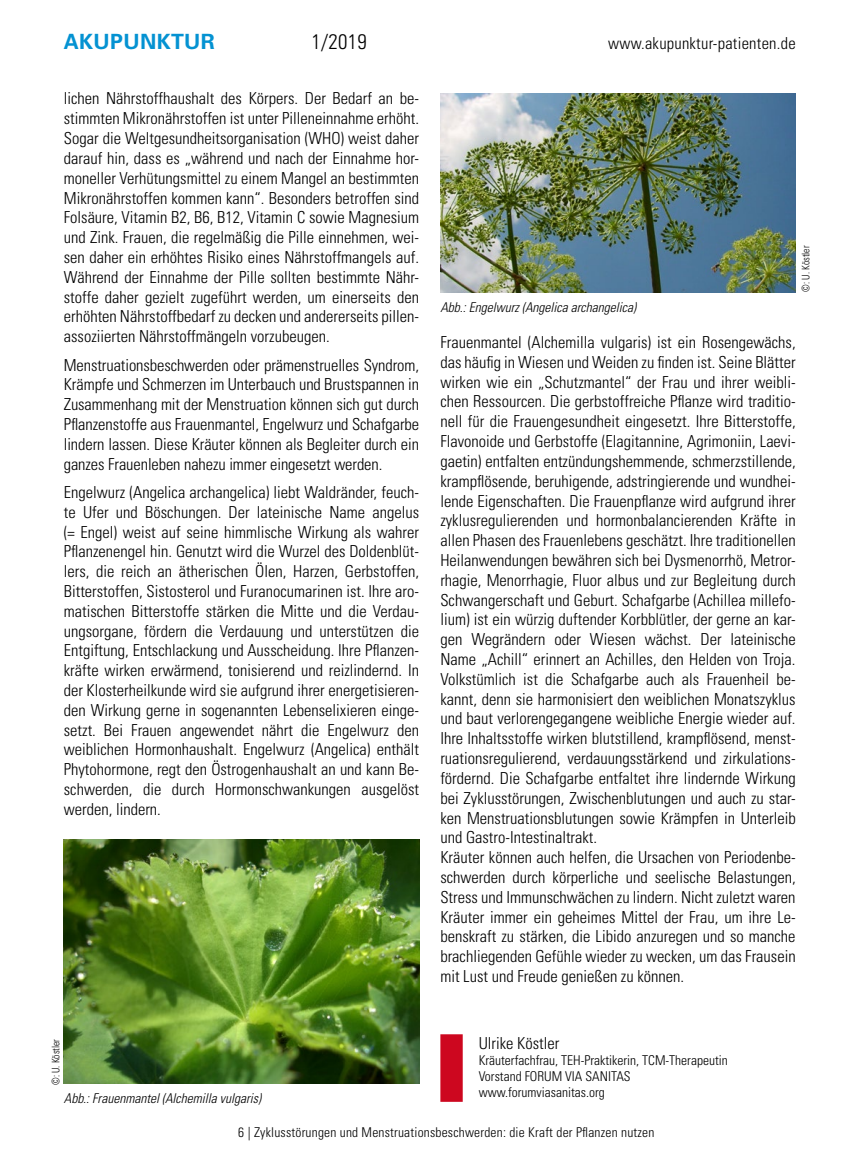
<style>
.page{position:relative;width:851px;height:1170px;background:#fff}
.page>*{position:absolute;margin:0;border:0;box-sizing:border-box;transform-origin:0 0}
.t1{font:700 21px "Univers LT Std";letter-spacing:.015em;color:#0492d2}
.t2{font:300 condensed 21px "Univers LT Std";color:#000}
.t3{font:300 condensed 16.5px/19.8px "Univers LT Std";color:#000;text-align:justify}
.t4{font:300 condensed 13.5px/16.2px "Univers LT Std";color:#000}
.t5{font:italic 300 condensed 13.5px "Univers LT Std";color:#000}
.t6{font:300 condensed 10.5px "Univers LT Std";color:#000;scale:.91 1}
</style>
<div class="page">
<div style="left:440px;top:1034px;width:22px;height:67px;background:#cd071f"></div>
<img style="left:64px;top:839px;width:355px;height:244px">
<img style="left:440px;top:94px;width:355px;height:198px">
<p class="t1" style="left:64px;top:30px;width:153px">AKUPUNKTUR</p>
<p class="t2" style="left:311px;top:29px;width:57px">1/2019</p>
<p class="t3" style="left:608px;top:34px;width:189px">www.akupunktur-patienten.de</p>
<p class="t3" style="left:64px;top:89px;width:357px">lichen Nährstoffhaushalt des Körpers. Der Bedarf an be&shy;stimmten Mikronährstoffen ist unter Pilleneinnahme erhöht.<br>Sogar die Weltgesundheitsorganisation (WHO) weist daher darauf hin, dass es „während und nach der Einnahme hor&shy;moneller Verhütungsmittel zu einem Mangel an bestimmten Mikronährstoffen kommen kann“. Besonders betroffen sind Folsäure, Vitamin B2, B6, B12, Vitamin C sowie Magnesium und Zink. Frauen, die regelmäßig die Pille einnehmen, wei&shy;sen daher ein erhöhtes Risiko eines Nährstoffmangels auf.<br>Während der Einnahme der Pille sollten bestimmte Nähr&shy;stoffe daher gezielt zugeführt werden, um einerseits den erhöhten Nährstoffbedarf zu decken und andererseits pillen&shy;assoziierten Nährstoffmängeln vorzubeugen.</p>
<p class="t3" style="left:64px;top:355px;width:357px">Menstruationsbeschwerden oder prämenstruelles Syndrom, Krämpfe und Schmerzen im Unterbauch und Brustspannen in Zusammenhang mit der Menstruation können sich gut durch Pflanzenstoffe aus Frauenmantel, Engelwurz und Schafgarbe lindern lassen. Diese Kräuter können als Begleiter durch ein ganzes Frauenleben nahezu immer eingesetzt werden.</p>
<p class="t3" style="left:64px;top:482px;width:357px">Engelwurz (Angelica archangelica) liebt Waldränder, feuch&shy;te Ufer und Böschungen. Der lateinische Name angelus (= Engel) weist auf seine himmlische Wirkung als wahrer Pflanzenengel hin. Genutzt wird die Wurzel des Doldenblüt&shy;lers, die reich an ätherischen Ölen, Harzen, Gerbstoffen, Bitterstoffen, Sistosterol und Furanocumarinen ist. Ihre aro&shy;matischen Bitterstoffe stärken die Mitte und die Verdau&shy;ungsorgane, fördern die Verdauung und unterstützen die Entgiftung, Entschlackung und Ausscheidung. Ihre Pflanzen&shy;kräfte wirken erwärmend, tonisierend und reizlindernd. In der Klosterheilkunde wird sie aufgrund ihrer energetisieren&shy;den Wirkung gerne in sogenannten Lebenselixieren einge&shy;setzt. Bei Frauen angewendet nährt die Engelwurz den weiblichen Hormonhaushalt. Engelwurz (Angelica) enthält Phytohormone, regt den Östrogenhaushalt an und kann Be&shy;schwerden, die durch Hormonschwankungen ausgelöst werden, lindern.</p>
<p class="t5" style="left:440px;top:299px;width:197px">Abb.: Engelwurz (Angelica archangelica)</p>
<p class="t6" style="left:799px;top:291px;width:52px;rotate:-90deg">©: U. Köstler</p>
<p class="t3" style="left:440px;top:332px;width:357px;text-align:left">Frauenmantel (Alchemilla vulgaris) ist ein Rosengewächs, das häufig in Wiesen und Weiden zu finden ist. Seine Blätter wirken wie ein „Schutzmantel“ der Frau und ihrer weibli&shy;chen Ressourcen. Die gerbstoffreiche Pflanze wird traditio&shy;nell für die Frauengesundheit eingesetzt. Ihre Bitterstoffe, Flavonoide und Gerbstoffe (Elagitannine, Agrimoniin, Laevi&shy;gaetin) entfalten entzündungshemmende, schmerzstillende, krampflösende, beruhigende, adstringierende und wundhei&shy;lende Eigenschaften. Die Frauenpflanze wird aufgrund ihrer zyklusregulierenden und hormonbalancierenden Kräfte in allen Phasen des Frauenlebens geschätzt. Ihre traditionellen Heilanwendungen bewähren sich bei Dysmenorrhö, Metror&shy;rhagie, Menorrhagie, Fluor albus und zur Begleitung durch Schwangerschaft und Geburt. Schafgarbe (Achillea millefo&shy;lium) ist ein würzig duftender Korbblütler, der gerne an kar&shy;gen Wegrändern oder Wiesen wächst. Der lateinische Name „Achill“ erinnert an Achilles, den Helden von Troja.<br>Volkstümlich ist die Schafgarbe auch als Frauenheil be&shy;kannt, denn sie harmonisiert den weiblichen Monatszyklus und baut verlorengegangene weibliche Energie wieder auf.<br>Ihre Inhaltsstoffe wirken blutstillend, krampflösend, menst&shy;ruationsregulierend, verdauungsstärkend und zirkulations&shy;fördernd. Die Schafgarbe entfaltet ihre lindernde Wirkung bei Zyklusstörungen, Zwischenblutungen und auch zu star&shy;ken Menstruationsblutungen sowie Krämpfen in Unterleib und Gastro-Intestinaltrakt.<br>Kräuter können auch helfen, die Ursachen von Periodenbe&shy;schwerden durch körperliche und seelische Belastungen, Stress und Immunschwächen zu lindern. Nicht zuletzt waren Kräuter immer ein geheimes Mittel der Frau, um ihre Le&shy;benskraft zu stärken, die Libido anzuregen und so manche brachliegenden Gefühle wieder zu wecken, um das Frausein mit Lust und Freude genießen zu können.</p>
<p class="t3" style="left:478px;top:1032px;width:82px">Ulrike Köstler</p>
<p class="t4" style="left:478px;top:1051px;width:250px">Kräuterfachfrau, TEH-Praktikerin, TCM-Therapeutin<br>Vorstand FORUM VIA SANITAS www.forumviasanitas.org</p>
<p class="t4" style="left:238px;top:1124px;width:417px">6 | Zyklusstörungen und Menstruationsbeschwerden: die Kraft der Pflanzen nutzen</p>
<p class="t6" style="left:50px;top:1084px;width:52px;rotate:-90deg">©: U. Köstler</p>
<p class="t5" style="left:64px;top:1089px;width:199px">Abb.: Frauenmantel (Alchemilla vulgaris)</p>
</div>
